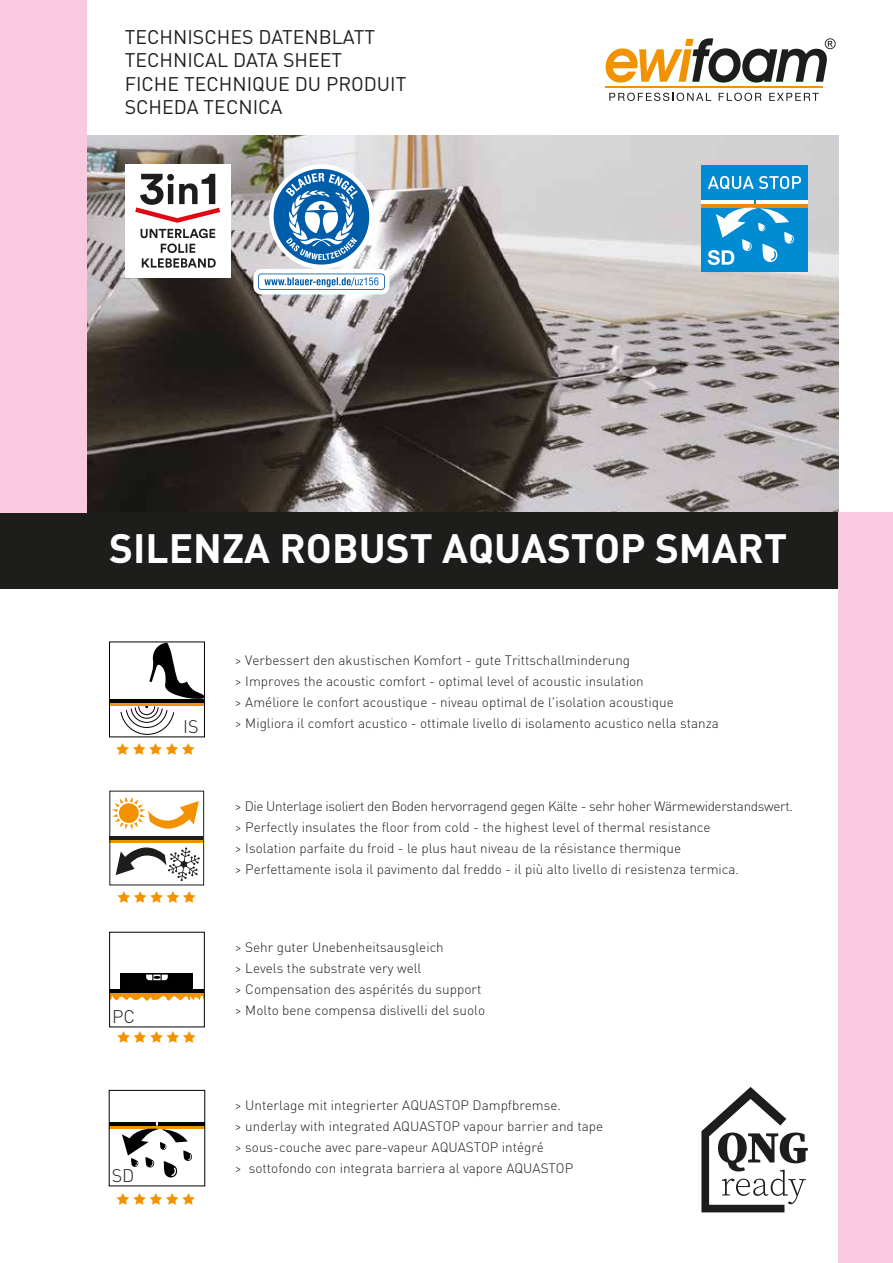
<style>
.page{position:relative;width:893px;height:1263px;background:#fff}
.page>*{position:absolute;margin:0;border:0;box-sizing:border-box;transform-origin:0 0}
.t1{font:700 40.5px "DIN Pro";color:#fff}
.t2{font:19.5px/23.4px "DIN Pro";color:#1d1d1b}
.t3{font:300 18px "DIN Pro";color:#1d1d1b}
.t4{font:300 13.5px/21px "DIN Pro";color:#1d1d1b}
</style>
<div class="page">
<img style="left:87px;top:135px;width:751px;height:377px">
<div style="left:0;top:512px;width:838px;height:77px;background:#1d1d1b"></div>
<svg style="left:606px;top:38px;width:230px;height:45px"></svg>
<hr style="left:606px;top:87px;width:217px;height:1px;background:#f39200">
<svg style="left:609px;top:93px;width:102px;height:8px"></svg>
<svg style="left:719px;top:93px;width:43px;height:8px"></svg>
<svg style="left:769px;top:93px;width:50px;height:8px"></svg>
<div style="left:838px;top:512px;width:55px;height:751px;background:#f8c9df"></div>
<div style="left:701px;top:165px;width:107px;height:106px;background:#008bd2"></div>
<hr style="left:701px;top:204px;width:107px;height:4px;background:#ec880e">
<hr style="left:701px;top:201px;width:52px;height:3px;background:#fff">
<hr style="left:756px;top:201px;width:52px;height:3px;background:#fff">
<svg style="left:708px;top:207px;width:86px;height:58px"></svg>
<svg style="left:708px;top:176px;width:93px;height:14px"></svg>
<hr style="left:110px;top:839px;width:93px;height:3px;background:#f39200">
<hr style="left:110px;top:836px;width:93px;height:3px;background:#1d1d1b">
<svg style="left:116px;top:847px;width:84px;height:34px"></svg>
<svg style="left:112px;top:796px;width:87px;height:34px"></svg>
<hr style="left:109px;top:1125px;width:96px;height:3px;background:#f39200">
<hr style="left:109px;top:1122px;width:47px;height:3px;background:#000101">
<hr style="left:158px;top:1122px;width:47px;height:3px;background:#000101">
<svg style="left:122px;top:1128px;width:71px;height:50px"></svg>
<div style="left:109px;top:1090px;width:96px;height:96px;border:1px solid #000101"></div>
<svg style="left:120px;top:705px;width:55px;height:30px"></svg>
<hr style="left:109px;top:702px;width:95px;height:3px;background:#f39200">
<hr style="left:109px;top:699px;width:95px;height:3px;background:#000101">
<svg style="left:149px;top:643px;width:54px;height:56px"></svg>
<div style="left:109px;top:641px;width:96px;height:96px;border:1px solid #000101"></div>
<svg style="left:111px;top:992px;width:92px;height:9px"></svg>
<hr style="left:110px;top:989px;width:94px;height:3px;background:#000101">
<div style="left:120px;top:973px;width:73px;height:16px;background:#000101"></div>
<svg style="left:146px;top:974px;width:22px;height:6px"></svg>
<div style="left:109px;top:932px;width:96px;height:95px;border:1px solid #000101"></div>
<div style="left:0;top:0;width:87px;height:512px;background:#f8c9df"></div>
<div style="left:125px;top:165px;width:105px;height:113px;background:#fff"></div>
<svg style="left:135px;top:174px;width:86px;height:94px"></svg>
<svg style="left:253px;top:164px;width:136px;height:130px"></svg>
<svg style="left:701px;top:1087px;width:107px;height:125px"></svg>
<h2 class="t2" style="left:125px;top:23px;width:283px">TECHNISCHES DATENBLATT<br>TECHNICAL DATA SHEET<br>FICHE TECHNIQUE DU PRODUIT<br>SCHEDA TECNICA</h2>
<h1 class="t1" style="left:109px;top:515px;width:680px">SILENZA ROBUST AQUASTOP SMART</h1>
<h3 class="t3" style="left:112px;top:1003px;width:24px">PC</h3>
<h3 class="t3" style="left:112px;top:1162px;width:24px">SD</h3>
<h3 class="t3" style="left:183px;top:713px;width:17px">IS</h3>
<p class="t4" style="left:235px;top:649px;width:486px">&gt; Verbessert den akustischen Komfort - gute Trittschallminderung<br>&gt; Improves the acoustic comfort - optimal level of acoustic insulation<br>&gt; Améliore le confort acoustique - niveau optimal de l'isolation acoustique<br>&gt; Migliora il comfort acustico - ottimale livello di isolamento acustico nella stanza</p>
<p class="t4" style="left:235px;top:794px;width:560px">&gt; Die Unterlage isoliert den Boden hervorragend gegen Kälte - sehr hoher Wärmewiderstandswert. &gt; Perfectly insulates the floor from cold - the highest level of thermal resistance<br>&gt; Isolation parfaite du froid - le plus haut niveau de la résistance thermique<br>&gt; Perfettamente isola il pavimento dal freddo - il più alto livello di resistenza termica.</p>
<p class="t4" style="left:235px;top:935px;width:252px">&gt; Sehr guter Unebenheitsausgleich<br>&gt; Levels the substrate very well<br>&gt; Compensation des aspérités du support &gt; Molto bene compensa dislivelli del suolo</p>
<p class="t4" style="left:235px;top:1093px;width:370px">&gt; Unterlage mit integrierter AQUASTOP Dampfbremse.<br>&gt; underlay with integrated AQUASTOP vapour barrier and tape &gt; sous-couche avec pare-vapeur AQUASTOP intégré<br>&gt; sottofondo con integrata barriera al vapore AQUASTOP</p>
</div>
